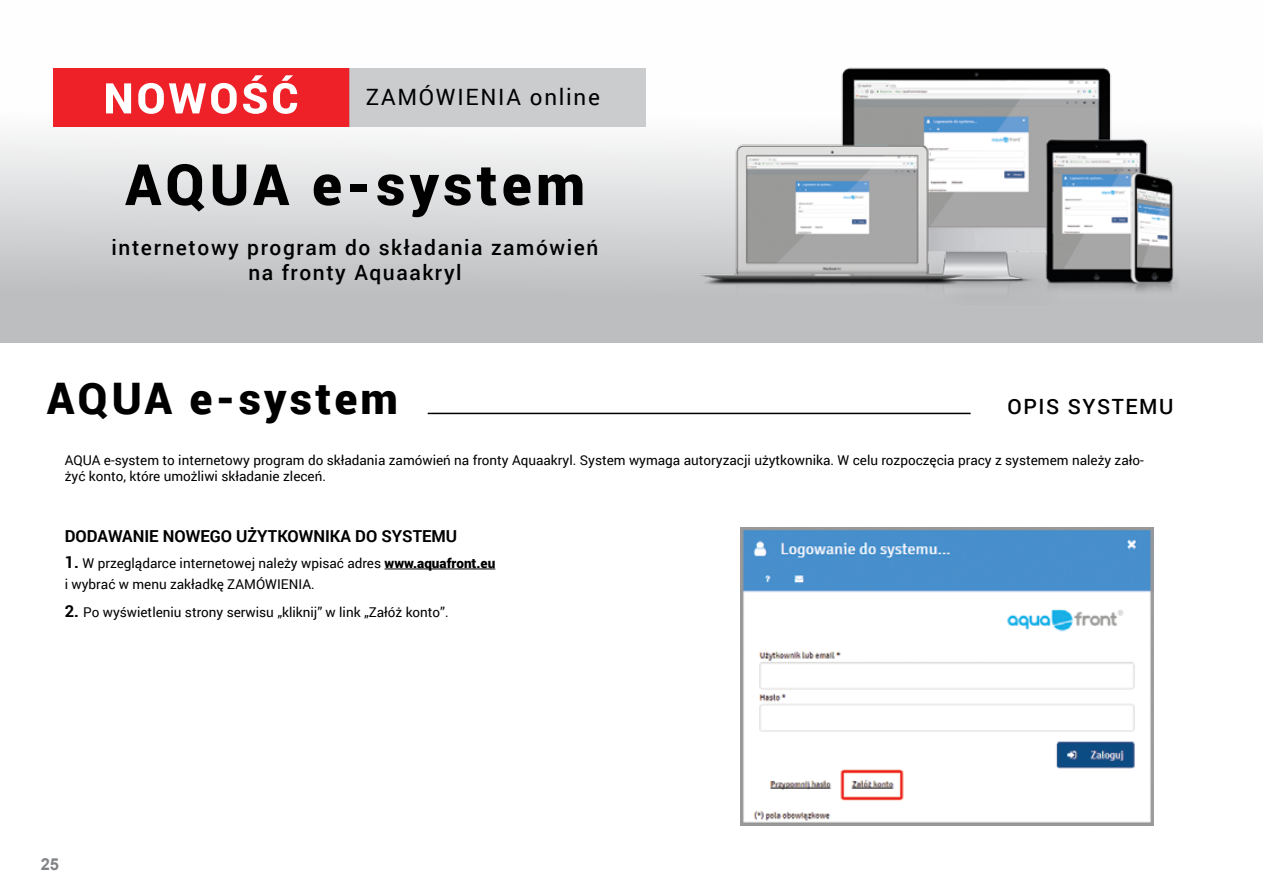
<style>
.page{position:relative;width:1263px;height:893px;background:#fff}
.page>*{position:absolute;margin:0;border:0;box-sizing:border-box;transform-origin:0 0}
.t1{font:900 57px "Roboto";letter-spacing:.075em;color:#000}
.t2{font:900 43.5px "Roboto";letter-spacing:.075em;color:#000}
.t3{font:22.5px "Roboto";letter-spacing:.075em;color:#000}
.t4{font:500 21px/25.2px "Roboto";letter-spacing:.075em;color:#000;text-align:center}
.t5{font:700 16.5px "Roboto";color:#000}
.t6{font:700 16.5px "Arial";color:#808285}
.t7{font:13.5px/21px "Roboto";color:#000}
.s1{font-weight:700;font-size:16.5px}
.s2{font-weight:900}
</style>
<div class="page">
<div style="left:0;top:0;width:1263px;height:342px;background:linear-gradient(to bottom,#fff,#b9bbbd)"></div>
<hr style="left:385px;top:569px;width:110px;height:1px;background:#000">
<img style="left:684px;top:52px;width:514px;height:253px">
<div style="left:54px;top:68px;width:296px;height:59px;background:#ed2127"></div>
<svg style="left:106px;top:83px;width:25px;height:30px"></svg>
<svg style="left:138px;top:83px;width:99px;height:31px"></svg>
<svg style="left:243px;top:75px;width:24px;height:39px"></svg>
<svg style="left:273px;top:75px;width:24px;height:39px"></svg>
<div style="left:350px;top:68px;width:296px;height:59px;background:#cbccce"></div>
<hr style="left:428px;top:413px;width:543px;height:1px;background:#000">
<img style="left:741px;top:528px;width:412px;height:298px">
<h3 class="t3" style="left:366px;top:82px;width:235px">ZAMÓWIENIA online</h3>
<h1 class="t1" style="left:125px;top:145px;width:462px">AQUA e-system</h1>
<h3 class="t4" style="left:112px;top:234px;width:488px">internetowy program do składania zamówień na fronty Aquaakryl</h3>
<h2 class="t2" style="left:47px;top:368px;width:353px">AQUA e-system</h2>
<h3 class="t4" style="left:1007px;top:394px;width:168px">OPIS SYSTEMU</h3>
<p class="t7" style="left:65px;top:451px;width:1080px;line-height:16.2px">AQUA e-system to internetowy program do składania zamówień na fronty Aquaakryl. System wymaga autoryzacji użytkownika. W celu rozpoczęcia pracy z systemem należy zało&shy;żyć konto, które umożliwi składanie zleceń.</p>
<p class="t5" style="left:65px;top:525px;width:394px">DODAWANIE NOWEGO UŻYTKOWNIKA DO SYSTEMU</p>
<p class="t7" style="left:65px;top:552px;width:432px"><span class="s1">1.</span> W przeglądarce internetowej należy wpisać adres <span class="s2">www.aquafront.eu </span>i wybrać w menu zakładkę ZAMÓWIENIA.</p>
<p class="t7" style="left:65px;top:602px;width:385px"><span class="s1">2.</span> Po wyświetleniu strony serwisu „kliknij” w link „Załóż konto”.</p>
<p class="t6" style="left:41px;top:852px;width:20px">25</p>
</div>
